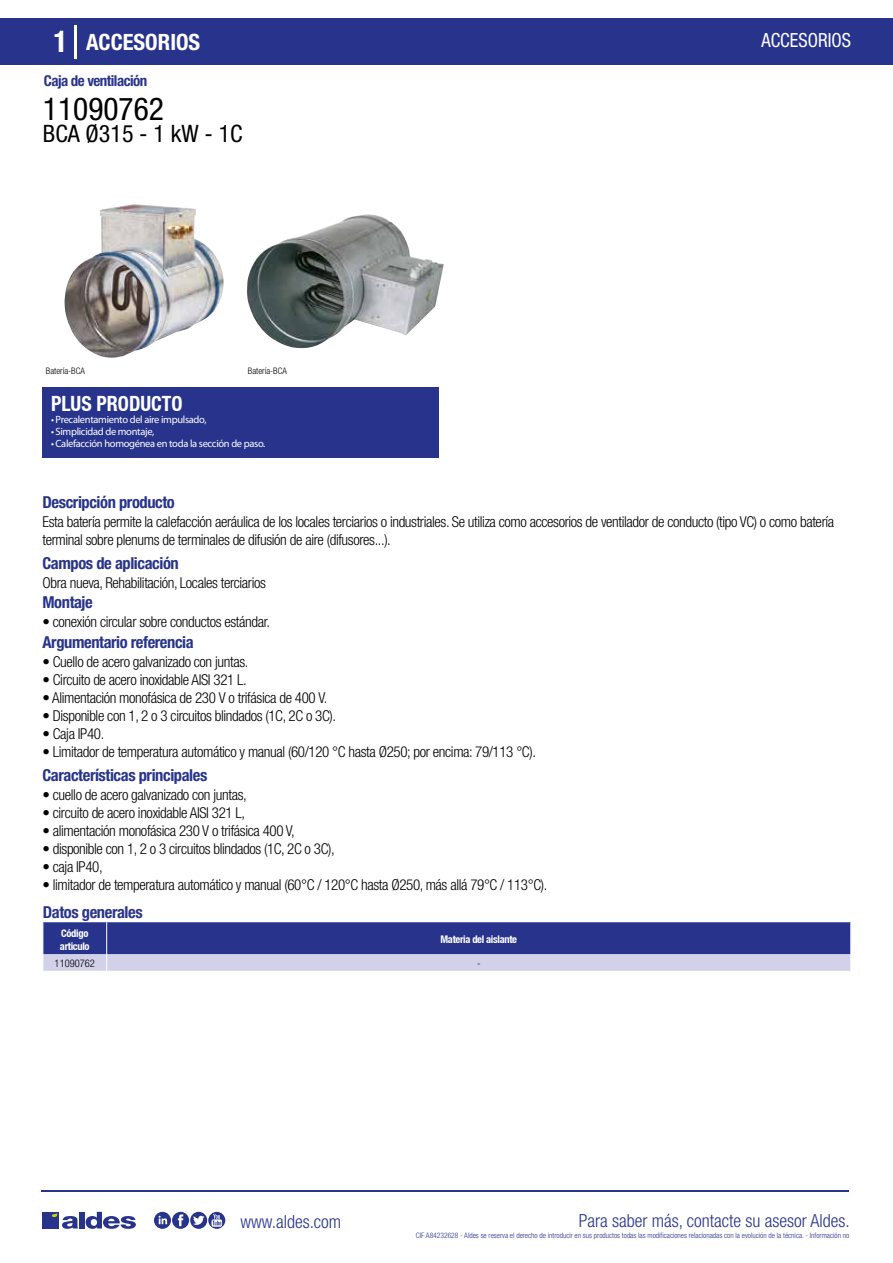
<style>
.page{position:relative;width:893px;height:1263px;background:#fff}
.page>*{position:absolute;margin:0;border:0;box-sizing:border-box;transform-origin:0 0}
.t1{font:condensed 31.5px "Helvetica Neue LT Std";color:#000}
.t2{font:condensed 24px "Helvetica Neue LT Std";color:#000}
.t3{font:700 condensed 22.5px "Helvetica Neue LT Std";color:#fff}
.t4{font:700 condensed 21px "Helvetica Neue";color:#fff;scale:.95 1}
.t5{font:condensed 19.5px "Helvetica Neue LT Std";color:#fff;scale:.95 1}
.t6{font:300 condensed 18px "Helvetica Neue";color:#28348b}
.t7{font:700 condensed 16.5px "Helvetica Neue LT Std";letter-spacing:-.025em;color:#28348b}
.t8{font:300 condensed 15px/18px "Helvetica Neue LT Std";letter-spacing:-.025em;color:#000}
.t9{font:700 condensed 15px "Helvetica Neue LT Std";letter-spacing:-.035em;color:#28348b}
.t10{font:10.5px "Myriad Pro";letter-spacing:-.03em;color:#fff}
.t11{font:700 condensed 10.5px/13.5px "Helvetica Neue";letter-spacing:-.03em;color:#fff}
.t12{font:300 condensed 10.5px "Helvetica Neue";color:#000}
.t13{font:300 condensed 9px "Helvetica Neue";color:#000}
.t14{font:300 condensed 7.5px "Helvetica Neue";color:#28348b}
.s1{font-size:30px}
</style>
<div class="page">
<div style="left:0;top:18px;width:893px;height:46px;background:#28348b"></div>
<div style="left:43px;top:387px;width:396px;height:70px;background:#28348b"></div>
<hr style="left:74px;top:25px;width:2px;height:33px;background:#fff">
<img style="left:64px;top:204px;width:160px;height:154px">
<img style="left:246px;top:214px;width:198px;height:134px">
<svg style="left:43px;top:922px;width:808px;height:49px;background:#646bac"></svg>
<hr style="left:41px;top:1190px;width:808px;height:1px;background:#28348b">
<svg style="left:154px;top:1212px;width:71px;height:17px"></svg>
<div style="left:42px;top:1212px;width:17px;height:16px;background:#28348b"></div>
<div style="left:79px;top:1212px;width:5px;height:16px;background:#28348b"></div>
<svg style="left:86px;top:1212px;width:50px;height:17px"></svg>
<svg style="left:52px;top:1213px;width:26px;height:16px"></svg>
<h3 class="t3" style="left:54px;top:28px;width:148px"><span class="s1">1</span> ACCESORIOS</h3>
<h3 class="t5" style="left:761px;top:29px;width:96px">ACCESORIOS</h3>
<p class="t9" style="left:44px;top:71px;width:105px">Caja de ventilación</p>
<h1 class="t1" style="left:43px;top:91px;width:122px">11090762</h1>
<h2 class="t2" style="left:43px;top:120px;width:201px">BCA Ø315 - 1 kW - 1C</h2>
<p class="t13" style="left:46px;top:365px;width:41px">Batería-BCA</p>
<p class="t13" style="left:248px;top:365px;width:41px">Batería-BCA</p>
<h3 class="t4" style="left:51px;top:391px;width:140px">PLUS PRODUCTO</h3>
<p class="t10" style="left:51px;top:413px;width:157px">• Precalentamiento del aire impulsado,</p>
<p class="t10" style="left:51px;top:425px;width:105px">• Simplicidad de montaje,</p>
<p class="t10" style="left:51px;top:437px;width:216px">• Calefacción homogénea en toda la sección de paso.</p>
<p class="t7" style="left:43px;top:492px;width:134px">Descripción producto</p>
<p class="t8" style="left:43px;top:513px;width:793px">Esta batería permite la calefacción aeráulica de los locales terciarios o industriales. Se utiliza como accesorios de ventilador de conducto (tipo VC) o como batería terminal sobre plenums de terminales de difusión de aire (difusores...).</p>
<p class="t8" style="left:43px;top:573px;width:225px">Obra nueva, Rehabilitación, Locales terciarios</p>
<p class="t8" style="left:43px;top:613px;width:229px">• conexión circular sobre conductos estándar.</p>
<p class="t7" style="left:43px;top:553px;width:138px">Campos de aplicación</p>
<p class="t7" style="left:43px;top:592px;width:52px">Montaje</p>
<p class="t7" style="left:43px;top:632px;width:153px">Argumentario referencia</p>
<p class="t8" style="left:43px;top:652px;width:207px">• Cuello de acero galvanizado con juntas.</p>
<p class="t8" style="left:43px;top:670px;width:206px">• Circuito de acero inoxidable AISI 321 L.</p>
<p class="t8" style="left:43px;top:688px;width:286px">• Alimentación monofásica de 230 V o trifásica de 400 V.</p>
<p class="t8" style="left:43px;top:706px;width:295px">• Disponible con 1, 2 o 3 circuitos blindados (1C, 2C o 3C).</p>
<p class="t8" style="left:43px;top:724px;width:63px">• Caja IP40.</p>
<p class="t8" style="left:43px;top:742px;width:495px">• Limitador de temperatura automático y manual (60/120 °C hasta Ø250; por encima: 79/113 °C).</p>
<p class="t7" style="left:43px;top:765px;width:166px">Características principales</p>
<p class="t8" style="left:43px;top:785px;width:206px">• cuello de acero galvanizado con juntas,</p>
<p class="t8" style="left:43px;top:803px;width:204px">• circuito de acero inoxidable AISI 321 L,</p>
<p class="t8" style="left:43px;top:821px;width:254px">• alimentación monofásica 230 V o trifásica 400 V,</p>
<p class="t8" style="left:43px;top:839px;width:294px">• disponible con 1, 2 o 3 circuitos blindados (1C, 2C o 3C),</p>
<p class="t8" style="left:43px;top:857px;width:62px">• caja IP40,</p>
<p class="t8" style="left:43px;top:875px;width:506px">• limitador de temperatura automático y manual (60°C / 120°C hasta Ø250, más allá 79°C / 113°C).</p>
<p class="t7" style="left:43px;top:902px;width:101px">Datos generales</p>
<p class="t11" style="left:60px;top:926px;width:31px">Código articulo</p>
<p class="t11" style="left:440px;top:933px;width:78px">Materia del aislante</p>
<p class="t12" style="left:55px;top:957px;width:42px">11090762</p>
<p class="t12" style="left:477px;top:957px;width:5px">-</p>
<p class="t6" style="left:240px;top:1211px;width:102px">www.aldes.com</p>
<p class="t6" style="left:579px;top:1211px;width:272px">Para saber más, contacte su asesor Aldes.</p>
<p class="t14" style="left:416px;top:1230px;width:435px">CIF A84232628 - Aldes se reserva el derecho de introducir en sus productos todas las modificaciones relacionadas con la evolución de la técnica. - Información no</p>
</div>
